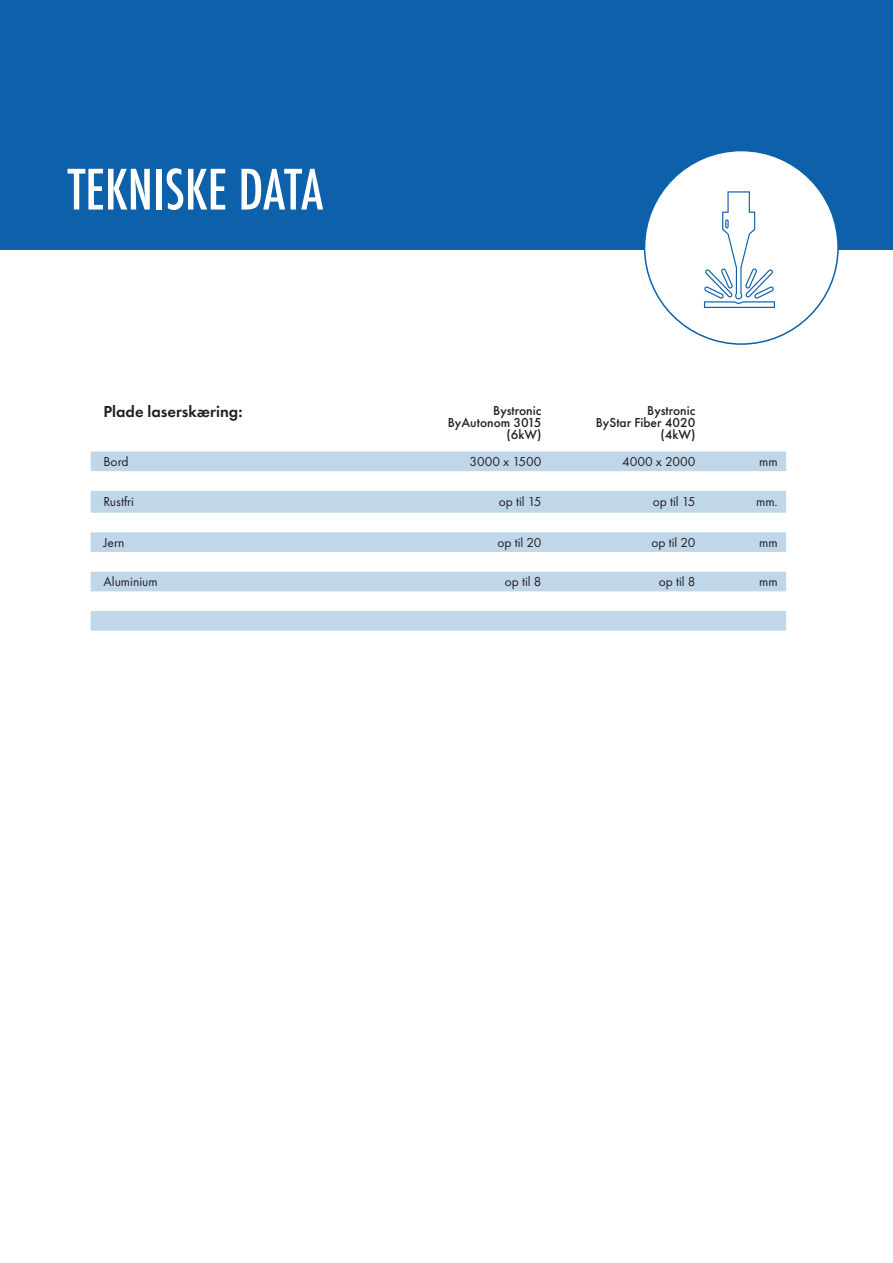
<style>
.page{position:relative;width:893px;height:1263px;background:#fff}
.page>*{position:absolute;margin:0;border:0;box-sizing:border-box;transform-origin:0 0}
.t1{font:500 condensed 54px "Futura";color:#fff}
.t2{font:600 16.5px "Futura PT";color:#231f20}
.NGI_tabel_brød{font:13.5px "Futura PT";color:#231f20}
.NGI_tabel_overskrift{font:500 13.5px/12px "Futura PT";color:#231f20;text-align:right}
</style>
<div class="page">
<div style="left:0;top:0;width:893px;height:250px;background:#0d60aa"></div>
<div style="left:645px;top:151px;width:193px;height:193px;background:#fff;border-radius:50%"></div>
<svg style="left:704px;top:191px;width:71px;height:117px"></svg>
<svg style="left:91px;top:451px;width:695px;height:180px;fill:#c0d7ea"></svg>
<p class="t1" style="left:68px;top:155px;width:257px">TEKNISKE DATA</p>
<p class="t2" style="left:103px;top:401px;width:141px">Plade laserskæring:</p>
<p class="NGI_tabel_overskrift" style="left:493px;top:404px;width:50px">Bystronic</p>
<p class="NGI_tabel_overskrift" style="left:448px;top:416px;width:95px">ByAutonom 3015 (6kW)</p>
<p class="NGI_tabel_overskrift" style="left:647px;top:404px;width:50px">Bystronic</p>
<p class="NGI_tabel_overskrift" style="left:596px;top:416px;width:101px">ByStar Fiber 4020</p>
<p class="NGI_tabel_overskrift" style="left:660px;top:428px;width:37px">(4kW)</p>
<p class="NGI_tabel_brød" style="left:103px;top:453px;width:27px">Bord</p>
<p class="NGI_tabel_brød" style="left:469px;top:453px;width:74px">3000 x 1500</p>
<p class="NGI_tabel_brød" style="left:622px;top:453px;width:75px">4000 x 2000</p>
<p class="NGI_tabel_brød" style="left:759px;top:453px;width:20px">mm</p>
<p class="NGI_tabel_brød" style="left:103px;top:494px;width:32px">Rustfri</p>
<p class="NGI_tabel_brød" style="left:499px;top:494px;width:44px">op til 15</p>
<p class="NGI_tabel_brød" style="left:653px;top:494px;width:44px">op til 15</p>
<p class="NGI_tabel_brød" style="left:756px;top:494px;width:23px">mm.</p>
<p class="NGI_tabel_brød" style="left:103px;top:534px;width:22px">Jern</p>
<p class="NGI_tabel_brød" style="left:497px;top:534px;width:45px">op til 20</p>
<p class="NGI_tabel_brød" style="left:651px;top:534px;width:45px">op til 20</p>
<p class="NGI_tabel_brød" style="left:759px;top:534px;width:20px">mm</p>
<p class="NGI_tabel_brød" style="left:103px;top:573px;width:56px">Aluminium</p>
<p class="NGI_tabel_brød" style="left:505px;top:573px;width:38px">op til 8</p>
<p class="NGI_tabel_brød" style="left:659px;top:573px;width:38px">op til 8</p>
<p class="NGI_tabel_brød" style="left:759px;top:573px;width:20px">mm</p>
</div>
